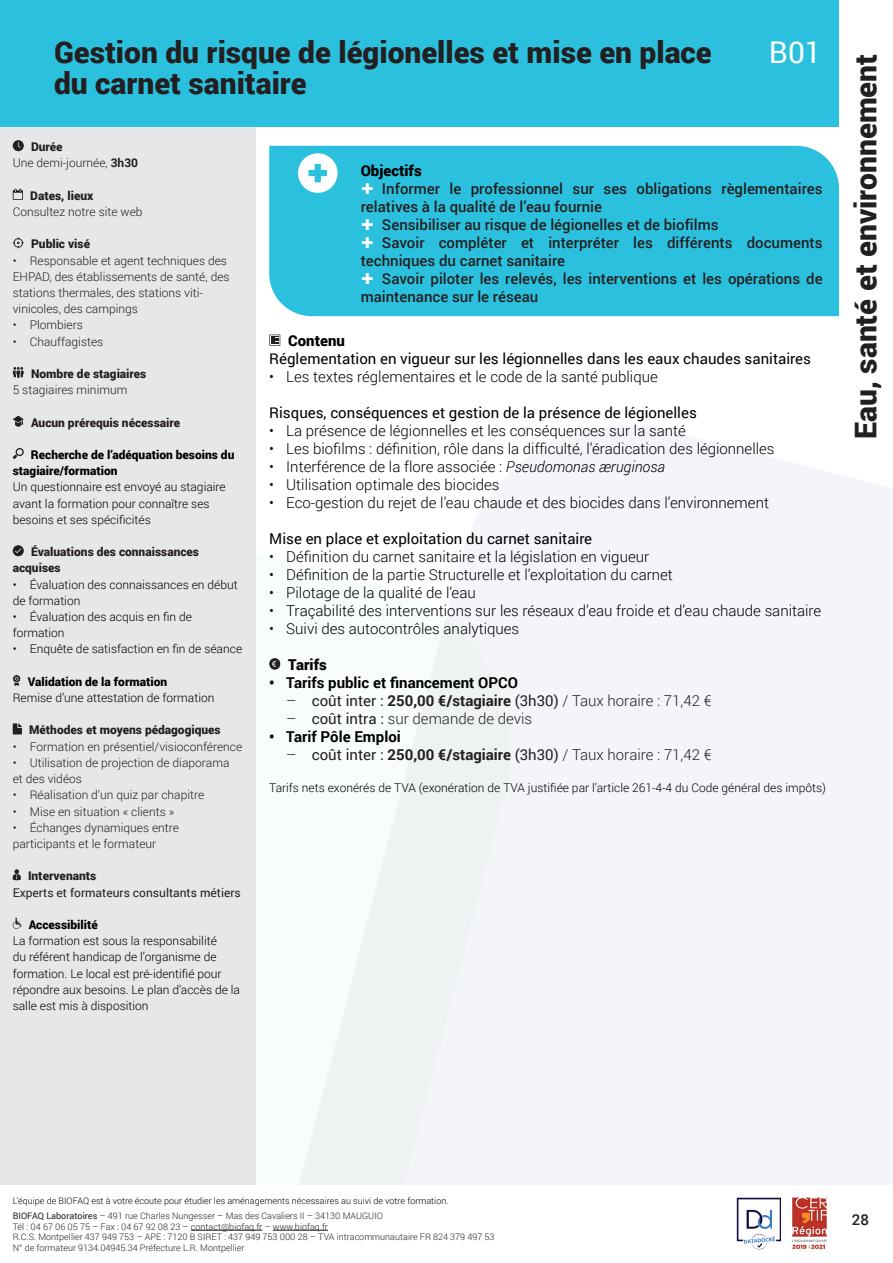
<style>
.page{position:relative;width:893px;height:1263px;background:#fff}
.page>*{position:absolute;margin:0;border:0;box-sizing:border-box;transform-origin:0 0}
.t1{font:900 30px/30.6px "Roboto";color:#231f20}
.t2{font:30px "Roboto";color:#fff}
.t3{font:300 15px "Roboto";color:#000001}
.t4{font:500 15px "Roboto";color:#231f20}
.t5{font:15px "Roboto";color:#000001}
.t6{font:300 15px "Roboto";color:#231f20}
.t7{font:700 15px "Roboto";color:#000001}
.t8{font:900 15px "Roboto";color:#000001}
.t9{font:300 12px/16.2px "Roboto";color:#000001}
.t10{font:300 12px/16.2px "Roboto";color:#231f20}
.t11{font:900 12px/16.2px "Roboto";color:#231f20}
.t12{font:900 12px/16.2px "Roboto";color:#000001}
.t13{font:12px "Roboto";color:#231f20}
.t14{font:300 9px/10.8px "Roboto";color:#231f20}
.t15{font:300 9px/15px "Roboto";color:#000001}
.s1{font-weight:900}
.s2{font-weight:700}
.s3{font-style:italic}
.s4{font-weight:400}
.s5{font-weight:400;color:#231f20}
.s6{color:#231f20}
</style>
<div class="page">
<svg style="left:280px;top:426px;width:612px;height:759px;fill:#f4f5f8"></svg>
<div style="left:0;top:0;width:255px;height:1263px;background:#e6e7e9"></div>
<hr style="left:892px;top:0;width:1px;height:1263px;background:#e6e7e9">
<div style="left:0;top:1185px;width:893px;height:78px;background:#fff"></div>
<hr style="left:191px;top:1230px;width:71px;height:1px;background:#231f20">
<hr style="left:273px;top:1230px;width:55px;height:1px;background:#231f20">
<div style="left:269px;top:146px;width:570px;height:170px;background:#2bc1de"></div>
<svg style="left:13px;top:140px;width:11px;height:11px"></svg>
<svg style="left:13px;top:189px;width:10px;height:11px"></svg>
<svg style="left:13px;top:237px;width:11px;height:11px"></svg>
<svg style="left:13px;top:367px;width:11px;height:11px"></svg>
<svg style="left:13px;top:416px;width:11px;height:11px"></svg>
<svg style="left:13px;top:448px;width:11px;height:11px"></svg>
<svg style="left:13px;top:545px;width:11px;height:11px"></svg>
<svg style="left:13px;top:675px;width:7px;height:11px"></svg>
<svg style="left:13px;top:723px;width:9px;height:11px"></svg>
<svg style="left:13px;top:869px;width:8px;height:11px"></svg>
<svg style="left:13px;top:918px;width:9px;height:11px"></svg>
<div style="left:0;top:0;width:839px;height:126px;background:#2bc1de"></div>
<div style="left:298px;top:153px;width:40px;height:40px;background:#fff;border-radius:50%"></div>
<svg style="left:308px;top:164px;width:19px;height:18px"></svg>
<svg style="left:269px;top:335px;width:11px;height:11px"></svg>
<svg style="left:269px;top:658px;width:11px;height:12px"></svg>
<img style="left:793px;top:1197px;width:33px;height:52px">
<img style="left:737px;top:1197px;width:43px;height:53px">
<svg style="left:362px;top:183px;width:11px;height:11px"></svg>
<svg style="left:362px;top:219px;width:11px;height:11px"></svg>
<svg style="left:362px;top:237px;width:11px;height:11px"></svg>
<svg style="left:362px;top:273px;width:11px;height:11px"></svg>
<h1 class="t1" style="left:54px;top:36px;width:659px">Gestion du risque de légionelles et mise en place du carnet sanitaire</h1>
<h1 class="t2" style="left:769px;top:32px;width:54px">B01</h1>
<p class="t10" style="left:13px;top:138px;width:127px;text-indent:18px"><span class="s1">Durée<br></span>Une demi-journée, <span class="s2">3h30</span></p>
<p class="t11" style="left:30px;top:187px;width:65px">Dates, lieux</p>
<p class="t10" style="left:13px;top:203px;width:131px">Consultez notre site web</p>
<p class="t11" style="left:31px;top:236px;width:61px">Public visé</p>
<p class="t10" style="left:13px;top:252px;width:218px">• Responsable et agent techniques des EHPAD, des établissements de santé, des stations thermales, des stations viti&shy;vinicoles, des campings</p>
<p class="t10" style="left:13px;top:317px;width:72px">• Plombiers</p>
<p class="t10" style="left:13px;top:333px;width:92px">• Chauffagistes</p>
<p class="t11" style="left:31px;top:365px;width:117px">Nombre de stagiaires</p>
<p class="t10" style="left:13px;top:381px;width:116px">5 stagiaires minimum</p>
<p class="t11" style="left:31px;top:414px;width:151px">Aucun prérequis nécessaire</p>
<p class="t12" style="left:13px;top:446px;width:223px;text-indent:18px">Recherche de l’adéquation besoins du stagiaire/formation</p>
<p class="t9" style="left:13px;top:479px;width:214px">Un questionnaire est envoyé au stagiaire avant la formation pour connaître ses besoins et ses spécificités</p>
<p class="t11" style="left:13px;top:543px;width:188px;text-indent:18px">Évaluations des connaissances acquises</p>
<p class="t9" style="left:13px;top:576px;width:226px">• Évaluation des connaissances en début de formation</p>
<p class="t9" style="left:13px;top:608px;width:181px">• Évaluation des acquis en fin de formation</p>
<p class="t9" style="left:13px;top:641px;width:231px">• Enquête de satisfaction en fin de séance</p>
<p class="t12" style="left:28px;top:673px;width:141px">Validation de la formation</p>
<p class="t9" style="left:13px;top:689px;width:203px">Remise d’une attestation de formation</p>
<p class="t11" style="left:29px;top:722px;width:193px">Méthodes et moyens pédagogiques</p>
<p class="t10" style="left:13px;top:738px;width:231px">• Formation en présentiel/visioconférence</p>
<p class="t10" style="left:13px;top:754px;width:218px">• Utilisation de projection de diaporama et des vidéos</p>
<p class="t10" style="left:13px;top:786px;width:193px">• Réalisation d’un quiz par chapitre</p>
<p class="t10" style="left:13px;top:803px;width:163px">• Mise en situation « clients »</p>
<p class="t10" style="left:13px;top:819px;width:168px">• Échanges dynamiques entre participants et le formateur</p>
<p class="t11" style="left:28px;top:867px;width:70px">Intervenants</p>
<p class="t13" style="left:13px;top:884px;width:230px">Experts et formateurs consultants métiers</p>
<p class="t12" style="left:29px;top:916px;width:71px">Accessibilité</p>
<p class="t9" style="left:13px;top:932px;width:229px">La formation est sous la responsabilité<br>du référent handicap de l’organisme de formation. Le local est pré-identifié pour répondre aux besoins. Le plan d’accès de la salle est mis à disposition</p>
<p class="t8" style="left:361px;top:160px;width:62px">Objectifs</p>
<p class="t4" style="left:382px;top:178px;width:442px">Informer le professionnel sur ses obligations règlementaires</p>
<p class="t4" style="left:361px;top:196px;width:243px">relatives à la qualité de l’eau fournie</p>
<p class="t4" style="left:382px;top:214px;width:338px">Sensibiliser au risque de légionelles et de biofilms</p>
<p class="t4" style="left:382px;top:232px;width:442px">Savoir compléter et interpréter les différents documents</p>
<p class="t4" style="left:361px;top:250px;width:206px">techniques du carnet sanitaire</p>
<p class="t4" style="left:382px;top:268px;width:442px">Savoir piloter les relevés, les interventions et les opérations de</p>
<p class="t4" style="left:361px;top:286px;width:179px">maintenance sur le réseau</p>
<p class="t8" style="left:288px;top:330px;width:58px">Contenu</p>
<p class="t5" style="left:269px;top:348px;width:543px">Réglementation en vigueur sur les légionnelles dans les eaux chaudes sanitaires</p>
<p class="t3" style="left:269px;top:366px;width:390px">• Les textes réglementaires et le code de la santé publique</p>
<p class="t5" style="left:269px;top:402px;width:429px">Risques, conséquences et gestion de la présence de légionelles</p>
<p class="t3" style="left:269px;top:420px;width:418px">• La présence de légionnelles et les conséquences sur la santé</p>
<p class="t3" style="left:269px;top:438px;width:507px">• Les biofilms : définition, rôle dans la difficulté, l’éradication des légionnelles</p>
<p class="t3" style="left:269px;top:456px;width:397px">• Interférence de la flore associée : <span class="s3">Pseudomonas æruginosa</span></p>
<p class="t3" style="left:269px;top:474px;width:232px">• Utilisation optimale des biocides</p>
<p class="t3" style="left:269px;top:492px;width:501px">• Eco-gestion du rejet de l’eau chaude et des biocides dans l’environnement</p>
<p class="t5" style="left:269px;top:528px;width:324px">Mise en place et exploitation du carnet sanitaire</p>
<p class="t3" style="left:269px;top:546px;width:381px">• Définition du carnet sanitaire et la législation en vigueur</p>
<p class="t3" style="left:269px;top:564px;width:405px">• Définition de la partie Structurelle et l’exploitation du carnet</p>
<p class="t3" style="left:269px;top:582px;width:208px">• Pilotage de la qualité de l’eau</p>
<p class="t3" style="left:269px;top:600px;width:553px">• Traçabilité des interventions sur les réseaux d’eau froide et d’eau chaude sanitaire</p>
<p class="t3" style="left:269px;top:618px;width:251px">• Suivi des autocontrôles analytiques</p>
<p class="t8" style="left:288px;top:654px;width:40px">Tarifs</p>
<p class="t7" style="left:269px;top:672px;width:250px">• Tarifs public et financement OPCO</p>
<p class="t6" style="left:286px;top:690px;width:427px">– <span class="s4">coût inter :</span> <span class="s2">250,00 €/stagiaire</span> <span class="s4">(3h30)</span> / Taux horaire : 71,42 €</p>
<p class="t6" style="left:286px;top:708px;width:247px">– <span class="s4">coût intra :</span> sur demande de devis</p>
<p class="t7" style="left:269px;top:726px;width:133px">• Tarif Pôle Emploi</p>
<p class="t6" style="left:286px;top:744px;width:427px">– <span class="s4">coût inter :</span> <span class="s2">250,00 €/stagiaire</span> <span class="s4">(3h30)</span> / Taux horaire : 71,42 €</p>
<p class="t9" style="left:269px;top:779px;width:558px">Tarifs nets exonérés de TVA (exonération de TVA justifiée par l’article 261-4-4 du Code général des impôts)</p>
<h1 class="t1" style="left:849px;top:439px;width:386px;rotate:-90deg">Eau, santé et environnement</h1>
<p class="t15" style="left:13px;top:1193px;width:437px">L’équipe de BIOFAQ est à votre écoute pour étudier les aménagements nécessaires au suivi de votre formation.<br><span class="s5">BIOFAQ Laboratoires</span> <span class="s6">– 491 rue Charles Nungesser – Mas des Cavaliers II – 34130 MAUGUIO</span></p>
<p class="t14" style="left:13px;top:1220px;width:483px">Tél : 04 67 06 05 75 – Fax : 04 67 92 08 23 – contact@biofaq.fr – www.biofaq.fr<br>R.C.S. Montpellier 437 949 753 – APE : 7120 B SIRET : 437 949 753 000 28 – TVA intracommunautaire FR 824 379 497 53<br>N° de formateur 9134.04945.34 Préfecture L.R. Montpellier</p>
<p class="t4" style="left:852px;top:1209px;width:19px">28</p>
</div>
